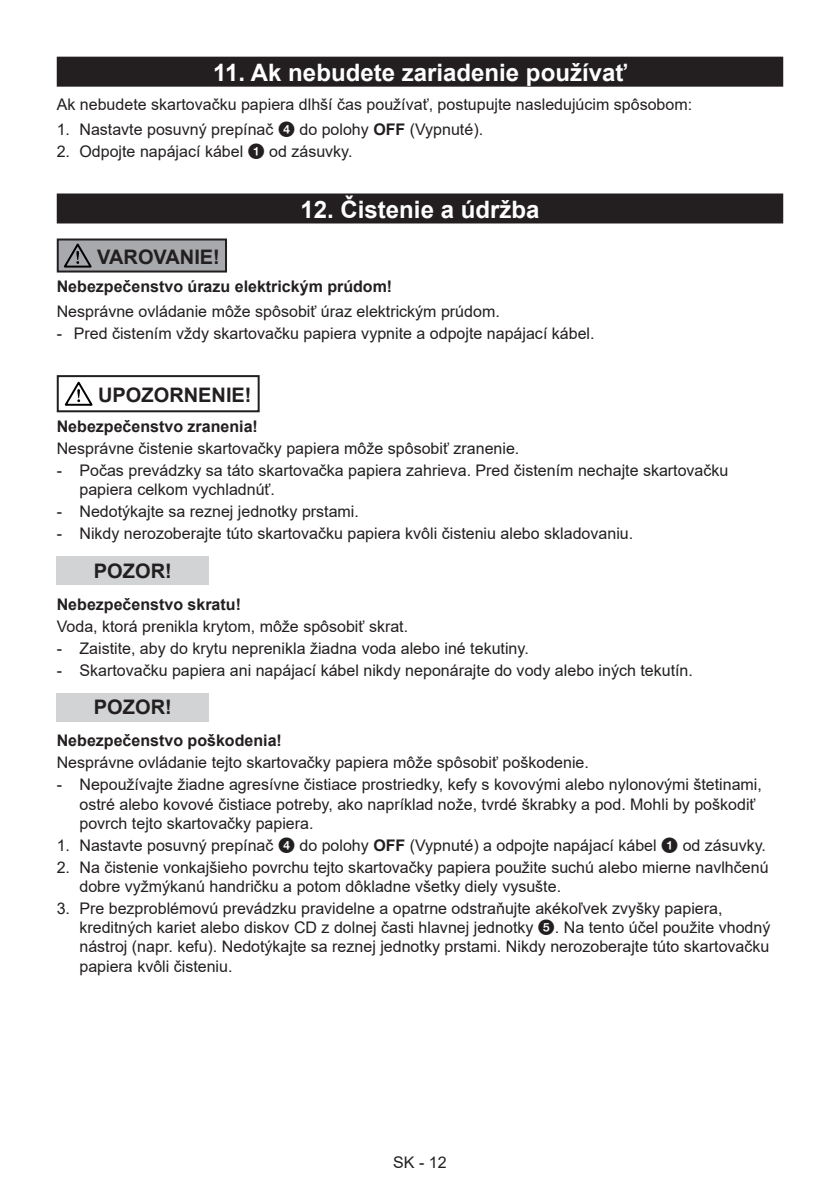
<style>
.page{position:relative;width:840px;height:1191px;background:#fff}
.page>*{position:absolute;margin:0;border:0;box-sizing:border-box;transform-origin:0 0}
.t1{font:700 24px "Arial";color:#fff}
.t2{font:700 20px "Arial";color:#231f20}
.t3{font:16px/19.2px "Arial";color:#231f20}
.t4{font:700 16px "Arial";color:#231f20}
.s1{font-family:"Zz 2"}
.s2{font-weight:700}
</style>
<div class="page">
<div style="left:57px;top:57px;width:725px;height:30px;background:#231f20"></div>
<div style="left:57px;top:193px;width:725px;height:30px;background:#231f20"></div>
<div style="left:58px;top:239px;width:168px;height:32px;background:#a7a9ac"></div>
<svg style="left:63px;top:243px;width:29px;height:25px"></svg>
<div style="left:57px;top:238px;width:170px;height:34px;border:2px solid #231f20"></div>
<svg style="left:64px;top:381px;width:29px;height:25px"></svg>
<div style="left:57px;top:375px;width:202px;height:37px;border:2px solid #231f20"></div>
<div style="left:57px;top:556px;width:152px;height:28px;background:#d1d3d4"></div>
<div style="left:57px;top:693px;width:152px;height:28px;background:#d1d3d4"></div>
<h1 class="t1" style="left:213px;top:59px;width:415px">11. Ak nebudete zariadenie používať</h1>
<p class="t3" style="left:57px;top:95px;width:636px">Ak nebudete skartovačku papiera dlhší čas používať, postupujte nasledujúcim spôsobom:</p>
<p class="t3" style="left:57px;top:120px;width:427px">1. Nastavte posuvný prepínač <span class="s1">4</span> do polohy <span class="s2">OFF</span> (Vypnuté).</p>
<p class="t3" style="left:57px;top:142px;width:297px">2. Odpojte napájací kábel <span class="s1">1</span> od zásuvky.</p>
<h1 class="t1" style="left:300px;top:196px;width:240px">12. Čistenie a údržba</h1>
<p class="t2" style="left:97px;top:245px;width:124px">VAROVANIE!</p>
<p class="t4" style="left:57px;top:277px;width:337px">Nebezpečenstvo úrazu elektrickým prúdom!</p>
<p class="t3" style="left:57px;top:301px;width:444px">Nesprávne ovládanie môže spôsobiť úraz elektrickým prúdom.</p>
<p class="t3" style="left:57px;top:323px;width:539px">- Pred čistením vždy skartovačku papiera vypnite a odpojte napájací kábel.</p>
<p class="t2" style="left:98px;top:384px;width:155px">UPOZORNENIE!</p>
<p class="t4" style="left:57px;top:417px;width:202px">Nebezpečenstvo zranenia!</p>
<p class="t3" style="left:57px;top:438px;width:464px">Nesprávne čistenie skartovačky papiera môže spôsobiť zranenie.</p>
<p class="t3" style="left:79px;top:460px;width:650px;text-indent:-23px">- Počas prevádzky sa táto skartovačka papiera zahrieva. Pred čistením nechajte skartovačku papiera celkom vychladnúť.</p>
<p class="t3" style="left:57px;top:501px;width:303px">- Nedotýkajte sa reznej jednotky prstami.</p>
<p class="t3" style="left:57px;top:524px;width:577px">- Nikdy nerozoberajte túto skartovačku papiera kvôli čisteniu alebo skladovaniu.</p>
<p class="t2" style="left:94px;top:559px;width:79px">POZOR!</p>
<p class="t4" style="left:57px;top:595px;width:186px">Nebezpečenstvo skratu!</p>
<p class="t3" style="left:57px;top:616px;width:353px">Voda, ktorá prenikla krytom, môže spôsobiť skrat.</p>
<p class="t3" style="left:57px;top:638px;width:473px">- Zaistite, aby do krytu neprenikla žiadna voda alebo iné tekutiny.</p>
<p class="t3" style="left:57px;top:660px;width:637px">- Skartovačku papiera ani napájací kábel nikdy neponárajte do vody alebo iných tekutín.</p>
<p class="t2" style="left:94px;top:696px;width:79px">POZOR!</p>
<p class="t4" style="left:57px;top:731px;width:226px">Nebezpečenstvo poškodenia!</p>
<p class="t3" style="left:57px;top:753px;width:533px">Nesprávne ovládanie tejto skartovačky papiera môže spôsobiť poškodenie.</p>
<p class="t3" style="left:79px;top:775px;width:683px;text-indent:-23px">- Nepoužívajte žiadne agresívne čistiace prostriedky, kefy s kovovými alebo nylonovými štetinami, ostré alebo kovové čistiace potreby, ako napríklad nože, tvrdé škrabky a pod. Mohli by poškodiť povrch tejto skartovačky papiera.</p>
<p class="t3" style="left:57px;top:835px;width:710px">1. Nastavte posuvný prepínač <span class="s1">4</span> do polohy <span class="s2">OFF</span> (Vypnuté) a odpojte napájací kábel <span class="s1">1</span> od zásuvky.</p>
<p class="t3" style="left:79px;top:857px;width:690px;text-indent:-23px">2. Na čistenie vonkajšieho povrchu tejto skartovačky papiera použite suchú alebo mierne navlhčenú dobre vyžmýkanú handričku a potom dôkladne všetky diely vysušte.</p>
<p class="t3" style="left:79px;top:899px;width:692px;text-indent:-23px">3. Pre bezproblémovú prevádzku pravidelne a opatrne odstraňujte akékoľvek zvyšky papiera, kreditných kariet alebo diskov CD z dolnej časti hlavnej jednotky <span class="s1">5</span>. Na tento účel použite vhodný nástroj (napr. kefu). Nedotýkajte sa reznej jednotky prstami. Nikdy nerozoberajte túto skartovačku papiera kvôli čisteniu.</p>
<p class="t3" style="left:393px;top:1153px;width:55px">SK - 12</p>
</div>
